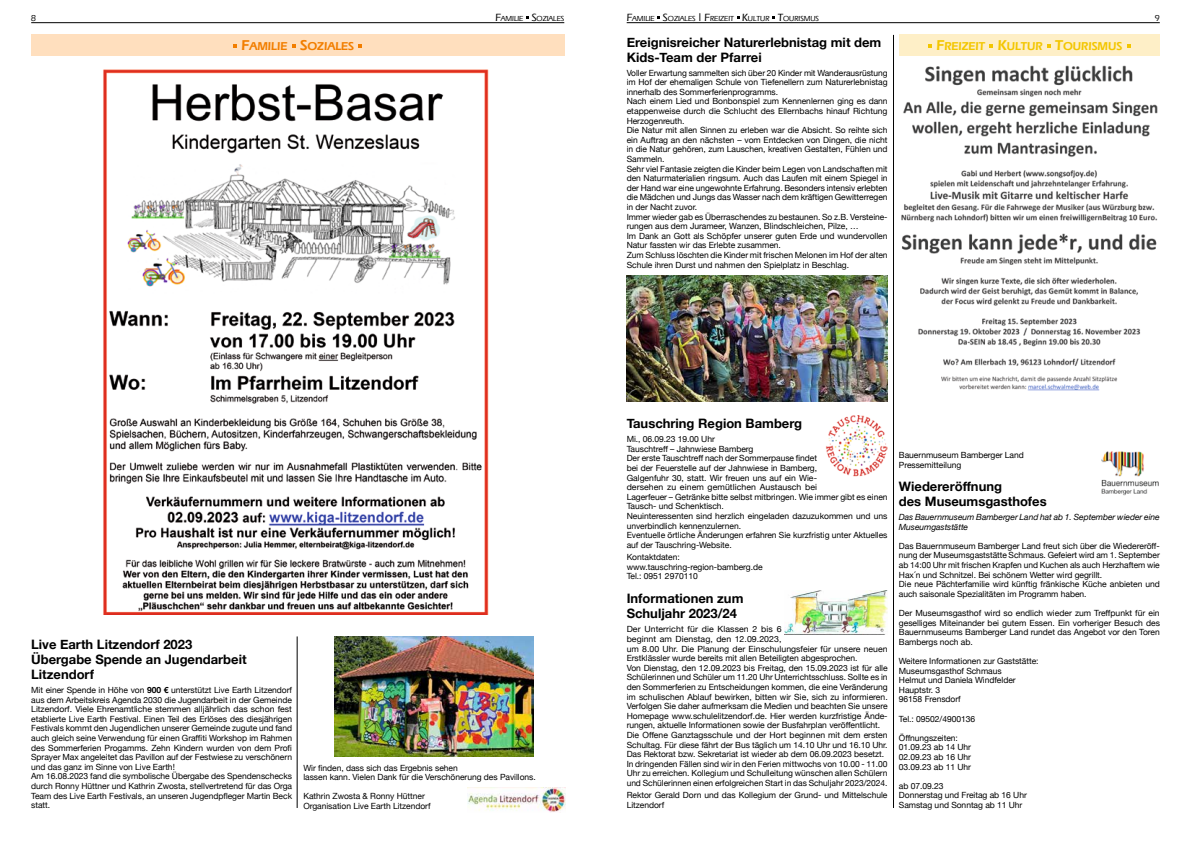
<style>
.page{position:relative;width:1191px;height:842px;background:#fff}
.page>*{position:absolute;margin:0;border:0;box-sizing:border-box;transform-origin:0 0}
.t1{font:700 13px/15px "Helvetica Neue";color:#000}
.t2{font:600 12px "Eras IT Cby BT";color:#f3c600}
.t3{font:600 12px "Eras IT Cby BT";color:#f27e00}
.t4{font:500 9px "Eras IT Cby BT";color:#000}
.t5{font:8.5px/9.6px "Helvetica Neue";letter-spacing:-.005em;color:#000}
.t6{font:italic 8.5px/9.5px "Helvetica Neue";letter-spacing:-.005em;color:#000}
.t7{font:500 7.7px "Eras IT Cby BT";color:#000}
.s1{font-size:11px}
.s2{font-family:"Palanquin";font-weight:400;font-size:11px}
.s3{font-size:15px}
.s4{font-weight:700}
</style>
<div class="page">
<hr style="left:31px;top:22px;width:533px;height:1px;background:#000">
<hr style="left:626px;top:22px;width:533px;height:1px;background:#000">
<hr style="left:893px;top:35px;width:1px;height:773px;background:#000">
<div style="left:31px;top:34px;width:533px;height:21px;background:#ffdfbe"></div>
<svg style="left:233px;top:44px;width:4px;height:4px"></svg>
<svg style="left:292px;top:44px;width:4px;height:4px"></svg>
<svg style="left:358px;top:44px;width:4px;height:4px"></svg>
<img style="left:103px;top:69px;width:386px;height:545px">
<img style="left:626px;top:275px;width:261px;height:126px">
<img style="left:826px;top:416px;width:61px;height:61px">
<img style="left:784px;top:590px;width:103px;height:44px">
<hr style="left:297px;top:636px;width:1px;height:172px;background:#000">
<img style="left:334px;top:636px;width:199px;height:121px">
<img style="left:468px;top:788px;width:97px;height:24px">
<div style="left:899px;top:34px;width:260px;height:21px;background:#feefc7"></div>
<svg style="left:928px;top:44px;width:4px;height:4px"></svg>
<svg style="left:989px;top:44px;width:4px;height:4px"></svg>
<svg style="left:1047px;top:44px;width:3px;height:4px"></svg>
<svg style="left:1127px;top:44px;width:3px;height:4px"></svg>
<img style="left:901px;top:65px;width:257px;height:326px">
<img style="left:1101px;top:451px;width:58px;height:45px">
<p class="t7" style="left:626px;top:14px;width:194px"><span class="s1">F</span>AMILIE <span class="s1">S</span>OZIALES <span class="s2">|</span> <span class="s1">F</span>REIZEIT <span class="s1">K</span>ULTUR <span class="s1">T</span>OURISMUS</p>
<p class="t4" style="left:31px;top:12px;width:6px">8</p>
<p class="t7" style="left:495px;top:14px;width:70px"><span class="s1">F</span>AMILIE <span class="s1">S</span>OZIALES</p>
<p class="t4" style="left:1154px;top:12px;width:6px">9</p>
<h2 class="t3" style="left:241px;top:39px;width:114px"><span class="s3">F</span>AMILIE <span class="s3">S</span>OZIALES</h2>
<h1 class="t1" style="left:626px;top:35px;width:256px">Ereignisreicher Naturerlebnistag mit dem<br>Kids-Team der Pfarrei</h1>
<p class="t5" style="left:626px;top:68px;width:262px">Voller Erwartung sammelten sich über 20 Kinder mit Wanderausrüstung im Hof der ehemaligen Schule von Tiefenellern zum Naturerlebnistag innerhalb des Sommerferienprogramms.<br>Nach einem Lied und Bonbonspiel zum Kennenlernen ging es dann etappenweise durch die Schlucht des Ellernbachs hinauf Richtung Herzogenreuth.<br>Die Natur mit allen Sinnen zu erleben war die Absicht. So reihte sich ein Auftrag an den nächsten – vom Entdecken von Dingen, die nicht in die Natur gehören, zum Lauschen, kreativen Gestalten, Fühlen und Sammeln.<br>Sehr viel Fantasie zeigten die Kinder beim Legen von Landschaften mit den Naturmaterialien ringsum. Auch das Laufen mit einem Spiegel in der Hand war eine ungewohnte Erfahrung. Besonders intensiv erlebten die Mädchen und Jungs das Wasser nach dem kräftigen Gewitterregen in der Nacht zuvor.<br>Immer wieder gab es Überraschendes zu bestaunen. So z.B. Versteine&shy;rungen aus dem Jurameer, Wanzen, Blindschleichen, Pilze, …<br>Im Dank an Gott als Schöpfer unserer guten Erde und wundervollen Natur fassten wir das Erlebte zusammen.<br>Zum Schluss löschten die Kinder mit frischen Melonen im Hof der alten Schule ihren Durst und nahmen den Spielplatz in Beschlag.</p>
<h2 class="t2" style="left:936px;top:39px;width:187px"><span class="s3">F</span>REIZEIT <span class="s3">K</span>ULTUR <span class="s3">T</span>OURISMUS</h2>
<h1 class="t1" style="left:31px;top:637px;width:217px">Live Earth Litzendorf 2023<br>Übergabe Spende an Jugendarbeit<br>Litzendorf</h1>
<p class="t5" style="left:31px;top:686px;width:262px">Mit einer Spende in Höhe von <span class="s4">900 €</span> unterstützt Live Earth Litzendorf aus dem Arbeitskreis Agenda 2030 die Jugendarbeit in der Gemeinde Litzendorf. Viele Ehrenamtliche stemmen alljährlich das schon fest etablierte Live Earth Festival. Einen Teil des Erlöses des diesjährigen Festivals kommt den Jugendlichen unserer Gemeinde zugute und fand auch gleich seine Verwendung für einen Graffiti Workshop im Rahmen des Sommerferien Progamms. Zehn Kindern wurden von dem Profi Sprayer Max angeleitet das Pavillon auf der Festwiese zu verschönern und das ganz im Sinne von Live Earth!<br>Am 16.08.2023 fand die symbolische Übergabe des Spendenschecks durch Ronny Hüttner und Kathrin Zwosta, stellvertretend für das Orga Team des Live Earth Festivals, an unseren Jugendpfleger Martin Beck statt.</p>
<p class="t5" style="left:303px;top:763px;width:234px">Wir finden, dass sich das Ergebnis sehen<br>lassen kann. Vielen Dank für die Verschönerung des Pavillons.</p>
<p class="t5" style="left:303px;top:792px;width:129px">Kathrin Zwosta &amp; Ronny Hüttner<br>Organisation Live Earth Litzendorf</p>
<h1 class="t1" style="left:626px;top:417px;width:177px">Tauschring Region Bamberg</h1>
<p class="t5" style="left:626px;top:435px;width:262px">Mi., 06.09.23 19.00 Uhr<br>Tauschtreff – Jahnwiese Bamberg<br>Der erste Tauschtreff nach der Sommerpause findet<br>bei der Feuerstelle auf der Jahnwiese in Bamberg,<br>Galgenfuhr 30, statt. Wir freuen uns auf ein Wie-<br>dersehen zu einem gemütlichen Austausch bei<br>Lagerfeuer – Getränke bitte selbst mitbringen. Wie immer gibt es einen Tausch- und Schenktisch.<br>Neuinteressenten sind herzlich eingeladen dazuzukommen und uns unverbindlich kennenzulernen.<br>Eventuelle örtliche Änderungen erfahren Sie kurzfristig unter Aktuelles auf der Tauschring-Website.</p>
<p class="t5" style="left:626px;top:553px;width:137px">Kontaktdaten: www.tauschring-region-bamberg.de<br>Tel.: 0951 2970110</p>
<h1 class="t1" style="left:626px;top:592px;width:118px">Informationen zum<br>Schuljahr 2023/24</h1>
<p class="t5" style="left:626px;top:625px;width:262px">Der Unterricht für die Klassen 2 bis 6<br>beginnt am Dienstag, den 12.09.2023,<br>um 8.00 Uhr. Die Planung der Einschulungsfeier für unsere neuen Erstklässler wurde bereits mit allen Beteiligten abgesprochen.<br>Von Dienstag, den 12.09.2023 bis Freitag, den 15.09.2023 ist für alle Schülerinnen und Schüler um 11.20 Uhr Unterrichtsschluss. Sollte es in den Sommerferien zu Entscheidungen kommen, die eine Veränderung im schulischen Ablauf bewirken, bitten wir Sie, sich zu informieren.<br>Verfolgen Sie daher aufmerksam die Medien und beachten Sie unsere Homepage www.schulelitzendorf.de. Hier werden kurzfristige Ände&shy;rungen, aktuelle Informationen sowie der Busfahrplan veröffentlicht.<br>Die Offene Ganztagsschule und der Hort beginnen mit dem ersten Schultag. Für diese fährt der Bus täglich um 14.10 Uhr und 16.10 Uhr.<br>Das Rektorat bzw. Sekretariat ist wieder ab dem 06.09.2023 besetzt.<br>In dringenden Fällen sind wir in den Ferien mittwochs von 10.00 - 11.00<br>Uhr zu erreichen. Kollegium und Schulleitung wünschen allen Schülern und Schülerinnen einen erfolgreichen Start in das Schuljahr 2023/2024.</p>
<p class="t5" style="left:626px;top:791px;width:262px">Rektor Gerald Dorn und das Kollegium der Grund- und Mittelschule<br>Litzendorf</p>
<p class="t5" style="left:899px;top:451px;width:126px">Bauernmuseum Bamberger Land<br>Pressemitteilung</p>
<h1 class="t1" style="left:899px;top:479px;width:149px">Wiedereröffnung<br>des Museumsgasthofes</h1>
<p class="t6" style="left:899px;top:513px;width:262px">Das Bauernmuseum Bamberger Land hat ab 1. September wieder eine<br>Museumgaststätte</p>
<p class="t5" style="left:899px;top:541px;width:262px">Das Bauernmuseum Bamberger Land freut sich über die Wiedereröff&shy;nung der Museumsgaststätte Schmaus. Gefeiert wird am 1. September ab 14:00 Uhr mit frischen Krapfen und Kuchen als auch Herzhaftem wie Hax´n und Schnitzel. Bei schönem Wetter wird gegrillt.<br>Die neue Pächterfamilie wird künftig fränkische Küche anbieten und auch saisonale Spezialitäten im Programm haben.</p>
<p class="t5" style="left:899px;top:609px;width:262px;text-align:justify">Der Museumsgasthof wird so endlich wieder zum Treffpunkt für ein geselliges Miteinander bei gutem Essen. Ein vorheriger Besuch des Bauernmuseums Bamberger Land rundet das Angebot vor den Toren Bambergs noch ab.</p>
<p class="t5" style="left:899px;top:657px;width:141px">Weitere Informationen zur Gaststätte:<br>Museumsgasthof Schmaus<br>Helmut und Daniela Windfelder<br>Hauptstr. 3<br>96158 Frensdorf</p>
<p class="t5" style="left:899px;top:714px;width:78px">Tel.: 09502/4900136</p>
<p class="t5" style="left:899px;top:733px;width:74px">Öffnungszeiten:<br>01.09.23 ab 14 Uhr<br>02.09.23 ab 16 Uhr<br>03.09.23 ab 11 Uhr</p>
<p class="t5" style="left:899px;top:781px;width:129px">ab 07.09.23<br>Donnerstag und Freitag ab 16 Uhr<br>Samstag und Sonntag ab 11 Uhr</p>
</div>
